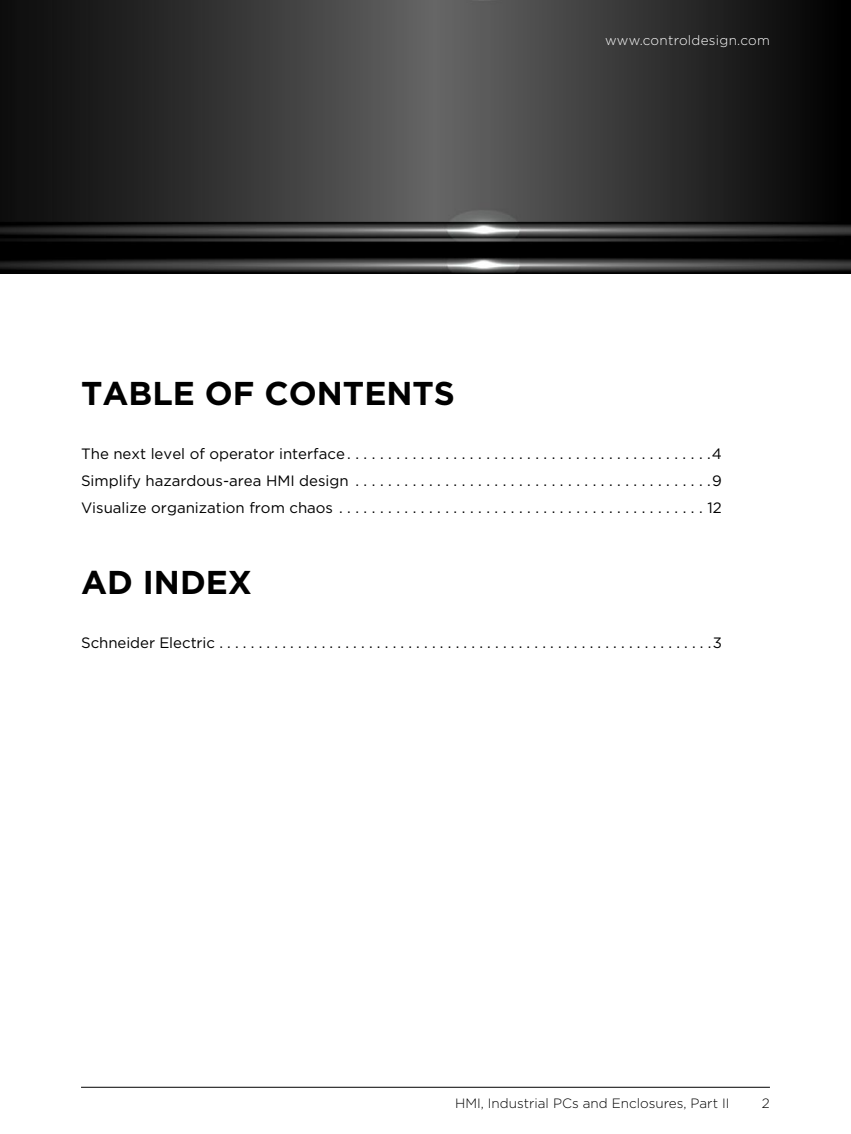
<style>
.page{position:relative;width:851px;height:1134px;background:#fff}
.page>*{position:absolute;margin:0;border:0;box-sizing:border-box;transform-origin:0 0}
.t1{font:700 33px "Gotham";color:#000}
.t2{font:15px/27px "Gotham";color:#000;text-align:justify}
.t3{font:300 13.5px "Gotham";color:#000}
.t4{font:300 13.5px "Gotham";letter-spacing:.02em;color:#fff}
</style>
<div class="page">
<img style="left:0;top:0;width:850px;height:273px">
<hr style="left:81px;top:1087px;width:689px;height:1px;background:#000">
<h1 class="t1" style="left:81px;top:371px;width:375px">TABLE OF CONTENTS</h1>
<p class="t4" style="left:605px;top:32px;width:166px">www.controldesign.com</p>
<p class="t2" style="left:81px;top:440px;width:642px">The next level of operator interface . . . . . . . . . . . . . . . . . . . . . . . . . . . . . . . . . . . . . . . . . . . . 4<br>Simplify hazardous-area HMI design . . . . . . . . . . . . . . . . . . . . . . . . . . . . . . . . . . . . . . . . . . . 9<br>Visualize organization from chaos . . . . . . . . . . . . . . . . . . . . . . . . . . . . . . . . . . . . . . . . . . . . . 12</p>
<h1 class="t1" style="left:81px;top:560px;width:173px">AD INDEX</h1>
<p class="t2" style="left:81px;top:629px;width:642px">Schneider Electric . . . . . . . . . . . . . . . . . . . . . . . . . . . . . . . . . . . . . . . . . . . . . . . . . . . . . . . . . . . . . . 3</p>
<p class="t3" style="left:455px;top:1095px;width:276px">HMI, Industrial PCs and Enclosures, Part II</p>
<p class="t3" style="left:762px;top:1095px;width:9px">2</p>
</div>
